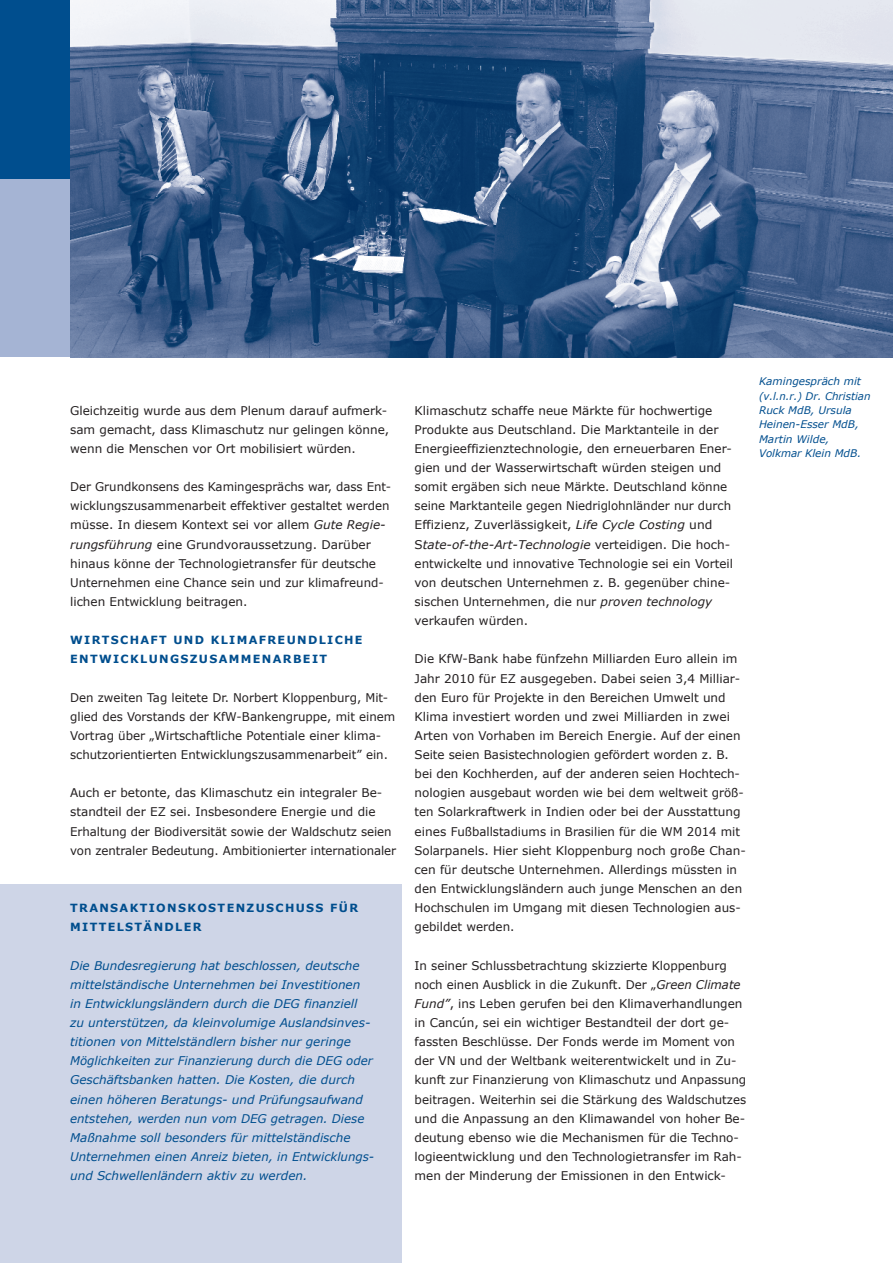
<style>
.page{position:relative;width:893px;height:1263px;background:#fff}
.page>*{position:absolute;margin:0;border:0;box-sizing:border-box;transform-origin:0 0}
.t1{font:12px/19.2px "Verdana";color:#231f20}
.t2{font:italic 12px/19.2px "Verdana";color:#004e8e}
.t3{font:700 11.25px/19.2px "Verdana";letter-spacing:.12em;color:#004e8e}
.t4{font:italic 10.5px/14.4px "Verdana";color:#004e8e}
.s1{font-style:italic}
</style>
<div class="page">
<div style="left:0;top:179px;width:893px;height:178px;background:#a5b4d4"></div>
<div style="left:0;top:0;width:893px;height:179px;background:#004e8e"></div>
<div style="left:0;top:884px;width:402px;height:379px;background:#ced5e7"></div>
<img style="left:70px;top:0;width:823px;height:357px">
<p class="t1" style="left:70px;top:401px;width:321px">Gleichzeitig wurde aus dem Plenum darauf aufmerk&shy;sam gemacht, dass Klimaschutz nur gelingen könne, wenn die Menschen vor Ort mobilisiert würden.</p>
<p class="t1" style="left:70px;top:477px;width:323px">Der Grundkonsens des Kamingesprächs war, dass Ent&shy;wicklungszusammenarbeit effektiver gestaltet werden müsse. In diesem Kontext sei vor allem <span class="s1">Gute Regie&shy;rungsführung</span> eine Grundvoraussetzung. Darüber hinaus könne der Technologietransfer für deutsche Unternehmen eine Chance sein und zur klimafreund&shy;lichen Entwicklung beitragen.</p>
<p class="t3" style="left:70px;top:631px;width:292px">WIRTSCHAFT UND KLIMAFRE UNDLICHE<br>ENTWICKLUNGSZUSAMME NARBEIT</p>
<p class="t1" style="left:70px;top:688px;width:327px">Den zweiten Tag leitete Dr. Norbert Kloppenburg, Mit&shy;glied des Vorstands der KfW-Bankengruppe, mit einem Vortrag über „Wirtschaftliche Potentiale einer klima&shy;schutzorientierten Entwicklungszusammenarbeit” ein.</p>
<p class="t1" style="left:70px;top:783px;width:328px">Auch er betonte, das Klimaschutz ein integraler Be&shy;standteil der EZ sei. Insbesondere Energie und die Erhaltung der Biodiversität sowie der Waldschutz seien von zentraler Bedeutung. Ambitionierter internationaler</p>
<p class="t3" style="left:70px;top:898px;width:289px">TRANSAKTIONSKOSTE NZUSCHUSS FÜR<br>M ITTE LSTÄNDLE R</p>
<p class="t2" style="left:70px;top:956px;width:306px">Die Bundesregierung hat beschlossen, deutsche mittelständische Unternehmen bei Investitionen<br>in Entwicklungsländern durch die DEG finanziell zu unterstützen, da kleinvolumige Auslandsinves&shy;titionen von Mittelständlern bisher nur geringe Möglichkeiten zur Finanzierung durch die DEG oder Geschäftsbanken hatten. Die Kosten, die durch einen höheren Beratungs- und Prüfungsaufwand entstehen, werden nun vom DEG getragen. Diese Maßnahme soll besonders für mittelständische Unternehmen einen Anreiz bieten, in Entwicklungs&shy;und Schwellenländern aktiv zu werden.</p>
<p class="t1" style="left:415px;top:401px;width:320px">Klimaschutz schaffe neue Märkte für hochwertige Produkte aus Deutschland. Die Marktanteile in der Energieeffizienztechnologie, den erneuerbaren Ener&shy;gien und der Wasserwirtschaft würden steigen und somit ergäben sich neue Märkte. Deutschland könne seine Marktanteile gegen Niedriglohnländer nur durch Effizienz, Zuverlässigkeit, <span class="s1">Life Cycle Costing</span> und S<span class="s1">tate-of-the-Art-Technologie</span> verteidigen. Die hoch&shy;entwickelte und innovative Technologie sei ein Vorteil von deutschen Unternehmen z. B. gegenüber chine&shy;sischen Unternehmen, die nur <span class="s1">proven technology </span>verkaufen würden.</p>
<p class="t1" style="left:415px;top:650px;width:333px">Die KfW-Bank habe fünfzehn Milliarden Euro allein im Jahr 2010 für EZ ausgegeben. Dabei seien 3,4 Milliar&shy;den Euro für Projekte in den Bereichen Umwelt und Klima investiert worden und zwei Milliarden in zwei Arten von Vorhaben im Bereich Energie. Auf der einen Seite seien Basistechnologien gefördert worden z. B. bei den Kochherden, auf der anderen seien Hochtech&shy;nologien ausgebaut worden wie bei dem weltweit größ&shy;ten Solarkraftwerk in Indien oder bei der Ausstattung eines Fußballstadiums in Brasilien für die WM 2014 mit Solarpanels. Hier sieht Kloppenburg noch große Chan&shy;cen für deutsche Unternehmen. Allerdings müssten in den Entwicklungsländern auch junge Menschen an den Hochschulen im Umgang mit diesen Technologien aus&shy;gebildet werden.</p>
<p class="t1" style="left:415px;top:956px;width:333px">In seiner Schlussbetrachtung skizzierte Kloppenburg noch einen Ausblick in die Zukunft. Der „<span class="s1">Green Climate Fund”</span>, ins Leben gerufen bei den Klimaverhandlungen in Cancún, sei ein wichtiger Bestandteil der dort ge&shy;fassten Beschlüsse. Der Fonds werde im Moment von der VN und der Weltbank weiterentwickelt und in Zu&shy;kunft zur Finanzierung von Klimaschutz und Anpassung beitragen. Weiterhin sei die Stärkung des Waldschutzes und die Anpassung an den Klimawandel von hoher Be&shy;deutung ebenso wie die Mechanismen für die Techno&shy;logieentwicklung und den Technologietransfer im Rah&shy;men der Minderung der Emissionen in den Entwick-</p>
<p class="t4" style="left:759px;top:374px;width:113px">Kamingespräch mit (v.l.n.r.) Dr. Christian<br>Ruck MdB, Ursula<br>Heinen-Esser MdB,<br>Martin Wilde,<br>Volkmar Klein MdB.</p>
</div>
